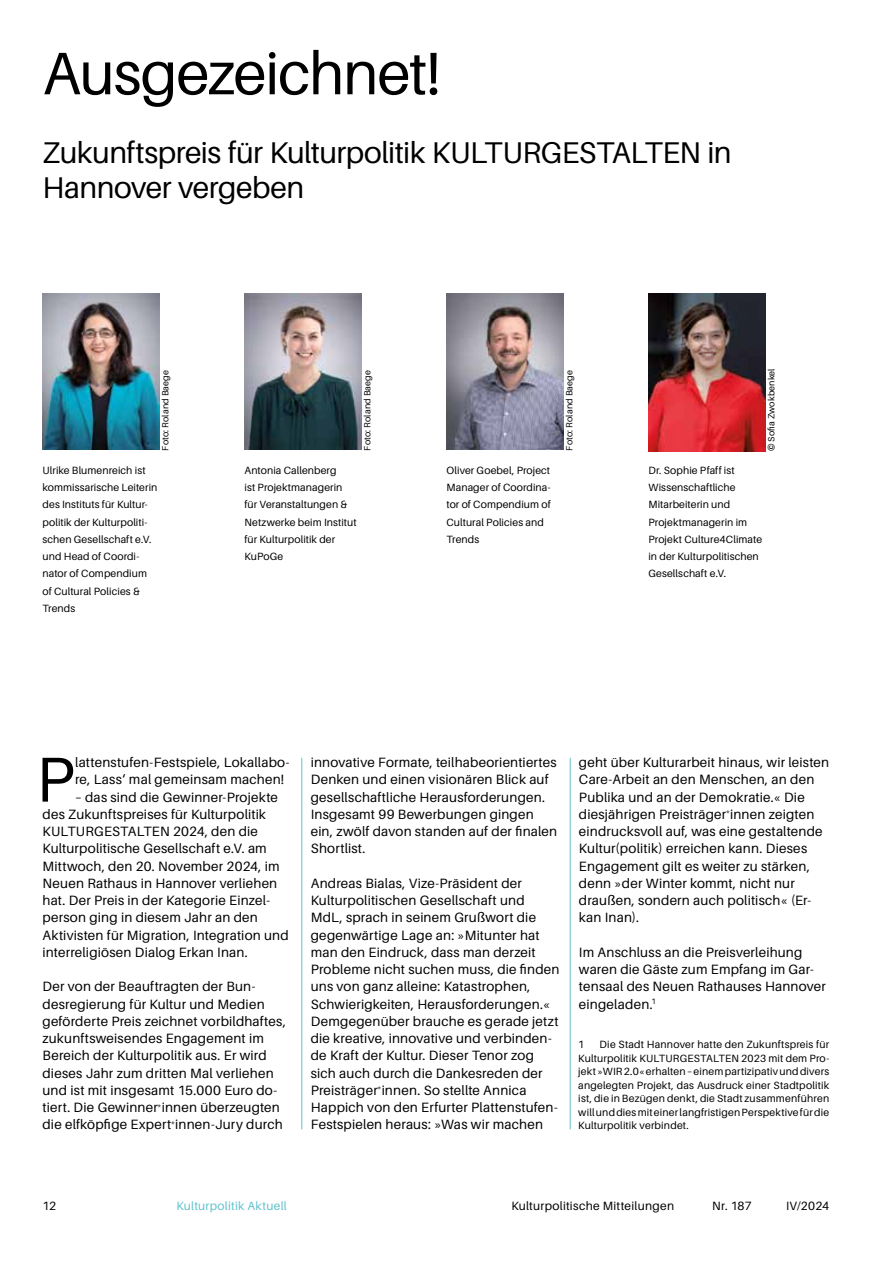
<style>
.page{position:relative;width:893px;height:1263px;background:#fff}
.page>*{position:absolute;margin:0;border:0;box-sizing:border-box;transform-origin:0 0}
.t1{font:63.45px "Aileron";color:#000}
.t2{font:60px "Aileron";letter-spacing:-.02em;color:#000}
.t3{font:30px/34.5px "Aileron";letter-spacing:-.015em;color:#000}
.t4{font:13.5px/17.2px "Aileron";letter-spacing:.015em;color:#000}
.t5{font:12px "Aileron";letter-spacing:.02em;color:#000}
.t6{font:12px "Aileron";letter-spacing:.02em;color:#60c2cc}
.t7{font:10.5px/17.2px "Aileron";letter-spacing:.01em;color:#000}
.t8{font:9px "Aileron";letter-spacing:.015em;color:#000}
</style>
<div class="page">
<hr style="left:570px;top:758px;width:1px;height:371px;background:#60c2cc">
<hr style="left:301px;top:758px;width:1px;height:371px;background:#60c2cc">
<img style="left:648px;top:294px;width:117px;height:157px">
<img style="left:43px;top:294px;width:116px;height:156px">
<img style="left:446px;top:294px;width:117px;height:156px">
<img style="left:244px;top:294px;width:117px;height:156px">
<h2 class="t2" style="left:43px;top:41px;width:400px">Ausgezeichnet!</h2>
<h3 class="t3" style="left:43px;top:136px;width:691px">Zukunftspreis für Kulturpolitik KULTURGESTALTEN in<br>Hannover vergeben</h3>
<p class="t8" style="left:160px;top:451px;width:82px;rotate:-90deg">Foto: Roland Baege</p>
<p class="t8" style="left:362px;top:451px;width:82px;rotate:-90deg">Foto: Roland Baege</p>
<p class="t8" style="left:564px;top:451px;width:82px;rotate:-90deg">Foto: Roland Baege</p>
<p class="t8" style="left:766px;top:451px;width:85px;rotate:-90deg">© Sofia Zwokbenkel</p>
<p class="t7" style="left:43px;top:462px;width:116px">Ulrike Blumenreich ist kommissarische Leiterin des Instituts für Kultur&shy;politik der Kulturpoliti&shy;schen Gesellschaft e.V. und Head of Coordi&shy;nator of Compendium of Cultural Policies &amp;<br>Trends</p>
<p class="t7" style="left:446px;top:462px;width:106px">Oliver Goebel, Project<br>Manager of Coordina&shy;tor of Compendium of<br>Cultural Policies and<br>Trends</p>
<p class="t7" style="left:244px;top:462px;width:114px">Antonia Callenberg<br>ist Projektmanagerin für Veranstaltungen &amp;<br>Netzwerke beim Institut für Kulturpolitik der<br>KuPoGe</p>
<p class="t7" style="left:648px;top:462px;width:115px">Dr. Sophie Pfaff ist<br>Wissenschaftliche<br>Mitarbeiterin und<br>Projektmanagerin im<br>Projekt Culture4Climate in der Kulturpolitischen<br>Gesellschaft e.V.</p>
<h1 class="t1" style="left:36px;top:745px;width:39px">P</h1>
<p class="t4" style="left:75px;top:754px;width:216px">lattenstufen-Festspiele, Lokallabo&shy;re, Lass‘ mal gemeinsam machen!</p>
<p class="t4" style="left:43px;top:788px;width:248px;text-indent:33px">– das sind die Gewinner-Projekte des Zukunftspreises für Kulturpolitik KULTURGESTALTEN 2024, den die Kulturpolitische Gesellschaft e.V. am Mittwoch, den 20. November 2024, im Neuen Rathaus in Hannover verliehen hat. Der Preis in der Kategorie Einzel&shy;person ging in diesem Jahr an den Aktivisten für Migration, Integration und interreligiösen Dialog Erkan Inan.</p>
<p class="t4" style="left:43px;top:978px;width:245px">Der von der Beauftragten der Bun&shy;desregierung für Kultur und Medien geförderte Preis zeichnet vorbildhaftes, zukunftsweisendes Engagement im Bereich der Kulturpolitik aus. Er wird dieses Jahr zum dritten Mal verliehen und ist mit insgesamt 15.000 Euro do&shy;tiert. Die Gewinner<sup>*</sup>innen überzeugten die elfköpfige Expert<sup>*</sup>innen-Jury durch</p>
<p class="t4" style="left:311px;top:754px;width:248px">innovative Formate, teilhabeorientiertes Denken und einen visionären Blick auf gesellschaftliche Herausforderungen.<br>Insgesamt 99 Bewerbungen gingen ein, zwölf davon standen auf der finalen Shortlist.</p>
<p class="t4" style="left:311px;top:875px;width:250px">Andreas Bialas, Vize-Präsident der Kulturpolitischen Gesellschaft und MdL, sprach in seinem Grußwort die gegenwärtige Lage an: »Mitunter hat man den Eindruck, dass man derzeit Probleme nicht suchen muss, die finden uns von ganz alleine: Katastrophen, Schwierigkeiten, Herausforderungen.« Demgegenüber brauche es gerade jetzt die kreative, innovative und verbinden&shy;de Kraft der Kultur. Dieser Tenor zog sich auch durch die Dankesreden der Preisträger<sup>*</sup>innen. So stellte Annica Happich von den Erfurter Plattenstufen-Festspielen heraus: »Was wir machen</p>
<p class="t4" style="left:579px;top:754px;width:252px">geht über Kulturarbeit hinaus, wir leisten Care-Arbeit an den Menschen, an den Publika und an der Demokratie.« Die diesjährigen Preisträger<sup>*</sup>innen zeigten eindrucksvoll auf, was eine gestaltende Kultur(politik) erreichen kann. Dieses Engagement gilt es weiter zu stärken, denn »der Winter kommt, nicht nur draußen, sondern auch politisch« (Er&shy;kan Inan).</p>
<p class="t4" style="left:579px;top:944px;width:248px">Im Anschluss an die Preisverleihung waren die Gäste zum Empfang im Gar&shy;tensaal des Neuen Rathauses Hannover eingeladen.<sup>1</sup></p>
<p class="t7" style="left:578px;top:1036px;width:8px">1</p>
<p class="t7" style="left:578px;top:1038px;width:252px;line-height:13.5px;text-align:justify;text-indent:21px">Die Stadt Hannover hatte den Zukunftspreis für Kulturpolitik KULTURGESTALTEN 2023 mit dem Pro&shy;jekt »WIR 2.0« erhalten – einem partizipativ und divers angelegten Projekt, das Ausdruck einer Stadtpolitik ist, die in Bezügen denkt, die Stadt zusammenführen will und dies mit einer langfristigen Perspektive für die Kulturpolitik verbindet.</p>
<p class="t5" style="left:43px;top:1199px;width:15px">12</p>
<p class="t6" style="left:176px;top:1199px;width:112px">Kulturpolitik Aktuell</p>
<p class="t5" style="left:511px;top:1199px;width:164px">Kulturpolitische Mitteilungen</p>
<p class="t5" style="left:712px;top:1199px;width:41px">Nr. 187</p>
<p class="t5" style="left:786px;top:1199px;width:45px">IV/2024</p>
</div>
